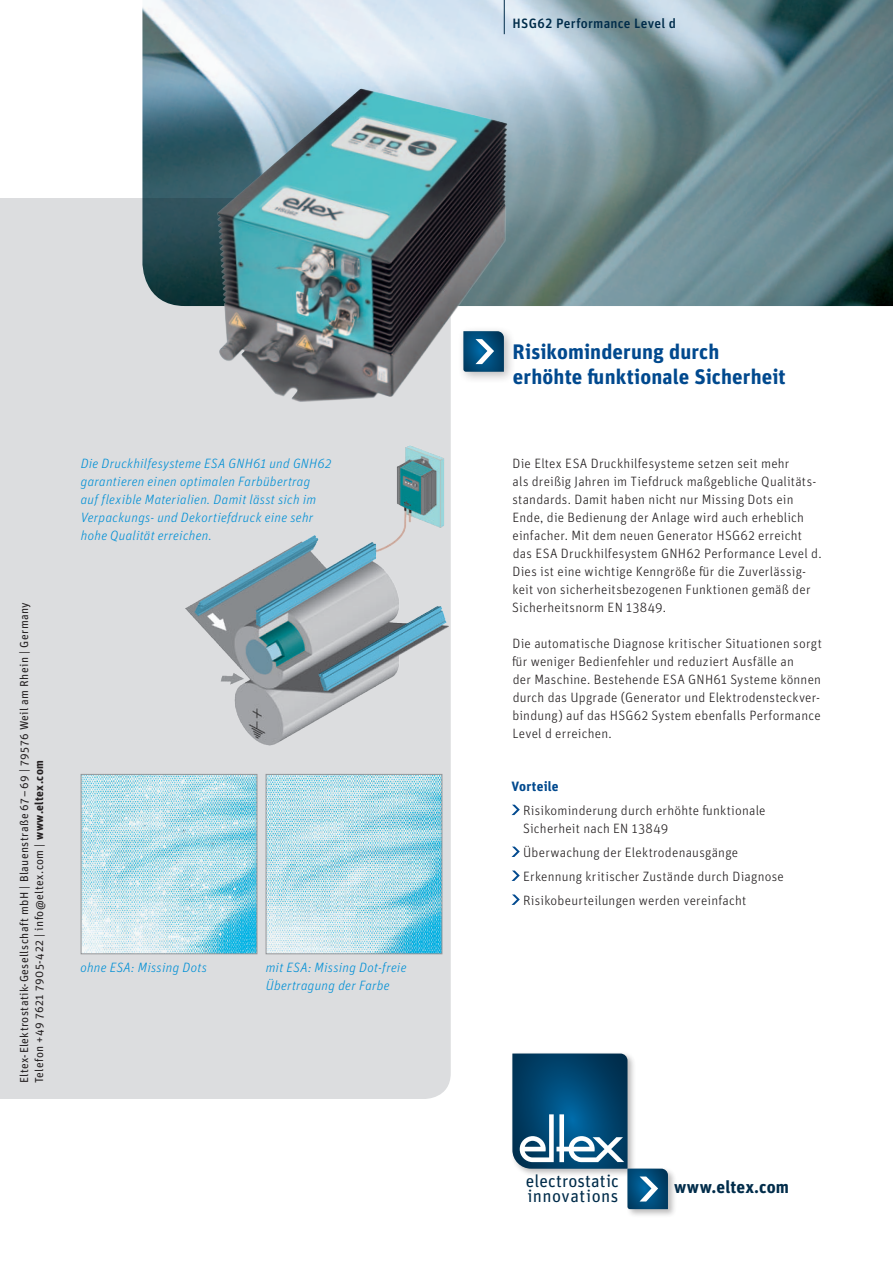
<style>
.page{position:relative;width:893px;height:1263px;background:#fff}
.page>*{position:absolute;margin:0;border:0;box-sizing:border-box;transform-origin:0 0}
.t1{font:700 21px/25.5px "Unit OT";letter-spacing:.005em;color:#01498e}
.t2{font:17.4px/15.1px "Unit OT";letter-spacing:.02em;color:#002c4a}
.t3{font:700 17.4px "Unit OT";letter-spacing:.01em;color:#002c4a}
.t4{font:300 13.5px/18px "Unit OT";letter-spacing:.015em;color:#231f20}
.t5{font:italic 300 13.5px/18px "Unit OT";letter-spacing:.02em;color:#008fd5}
.t6{font:500 13.5px "Unit OT";letter-spacing:.02em;color:#002c4a}
.t7{font:700 13.5px "Unit OT";letter-spacing:.015em;color:#01498e}
.t8{font:11.55px/15px "Unit OT";letter-spacing:.03em;color:#231f20}
.s1{font-weight:700}
</style>
<div class="page">
<img style="left:142px;top:0;width:751px;height:306px">
<hr style="left:504px;top:0;width:1px;height:34px;background:#002c4a">
<div style="left:0;top:198px;width:451px;height:901px;background:#dcdddf"></div>
<img style="left:268px;top:776px;width:172px;height:176px">
<div style="left:266px;top:774px;width:176px;height:180px;border:1px solid #939598"></div>
<img style="left:83px;top:776px;width:172px;height:176px">
<div style="left:81px;top:774px;width:176px;height:180px;border:1px solid #939598"></div>
<img style="left:217px;top:88px;width:291px;height:315px">
<div style="left:510px;top:1051px;width:167px;height:167px;background:#231f20;opacity:.3"></div>
<svg style="left:512px;top:1053px;width:156px;height:156px"></svg>
<div style="left:457px;top:325px;width:59px;height:59px;background:#231f20;opacity:.3"></div>
<svg style="left:463px;top:331px;width:41px;height:41px;background:#1f6088"></svg>
<img style="left:186px;top:435px;width:265px;height:311px">
<svg style="left:512px;top:805px;width:8px;height:10px"></svg>
<svg style="left:512px;top:846px;width:8px;height:11px"></svg>
<svg style="left:512px;top:870px;width:8px;height:11px"></svg>
<svg style="left:512px;top:894px;width:8px;height:11px"></svg>
<p class="t6" style="left:512px;top:14px;width:165px">HSG62 Performance Level d</p>
<p class="t8" style="left:17px;top:1083px;width:482px;rotate:-90deg">Eltex-Elektrostatik-Gesellschaft mbH | Blauenstraße 67–69 | 79576 Weil am Rhein | Germany<br>Telefon +49 7621 7905-422 | info@eltex.com | <span class="s1">www.eltex.com</span></p>
<p class="t5" style="left:81px;top:454px;width:252px">Die Druckhilfesysteme ESA GNH61 und GNH62 garantieren einen optimalen Farbübertrag<br>auf flexible Materialien. Damit lässt sich im Verpackungs- und Dekortiefdruck eine sehr hohe Qualität erreichen.</p>
<p class="t5" style="left:80px;top:958px;width:128px">ohne ESA: Missing Dots</p>
<p class="t5" style="left:266px;top:958px;width:142px">mit ESA: Missing Dot-freie<br>Übertragung der Farbe</p>
<h1 class="t1" style="left:513px;top:338px;width:275px">Risikominderung durch erhöhte funktionale Sicherheit</h1>
<p class="t4" style="left:512px;top:454px;width:311px">Die Eltex ESA Druckhilfesysteme setzen seit mehr<br>als dreißig Jahren im Tiefdruck maßgebliche Qualitäts&shy;standards. Damit haben nicht nur Missing Dots ein Ende, die Bedienung der Anlage wird auch erheblich einfacher. Mit dem neuen Generator HSG62 erreicht das ESA Druckhilfesystem GNH62 Performance Level d.<br>Dies ist eine wichtige Kenngröße für die Zuverlässig&shy;keit von sicherheitsbezogenen Funktionen gemäß der Sicherheitsnorm EN 13849.</p>
<p class="t4" style="left:512px;top:634px;width:311px">Die automatische Diagnose kritischer Situationen sorgt für weniger Bedienfehler und reduziert Ausfälle an<br>der Maschine. Bestehende ESA GNH61 Systeme können durch das Upgrade (Generator und Elektrodensteckver&shy;bindung) auf das HSG62 System ebenfalls Performance Level d erreichen.</p>
<p class="t7" style="left:511px;top:777px;width:49px">Vorteile</p>
<p class="t4" style="left:523px;top:801px;width:244px">Risikominderung durch erhöhte funktionale<br>Sicherheit nach EN 13849</p>
<p class="t4" style="left:523px;top:840px;width:262px;line-height:24px">Überwachung der Elektrodenausgänge<br>Erkennung kritischer Zustände durch Diagnose<br>Risikobeurteilungen werden vereinfacht</p>
<p class="t2" style="left:526px;top:1173px;width:94px">electrostatic innovations</p>
<p class="t3" style="left:674px;top:1176px;width:117px">www.eltex.com</p>
</div>
